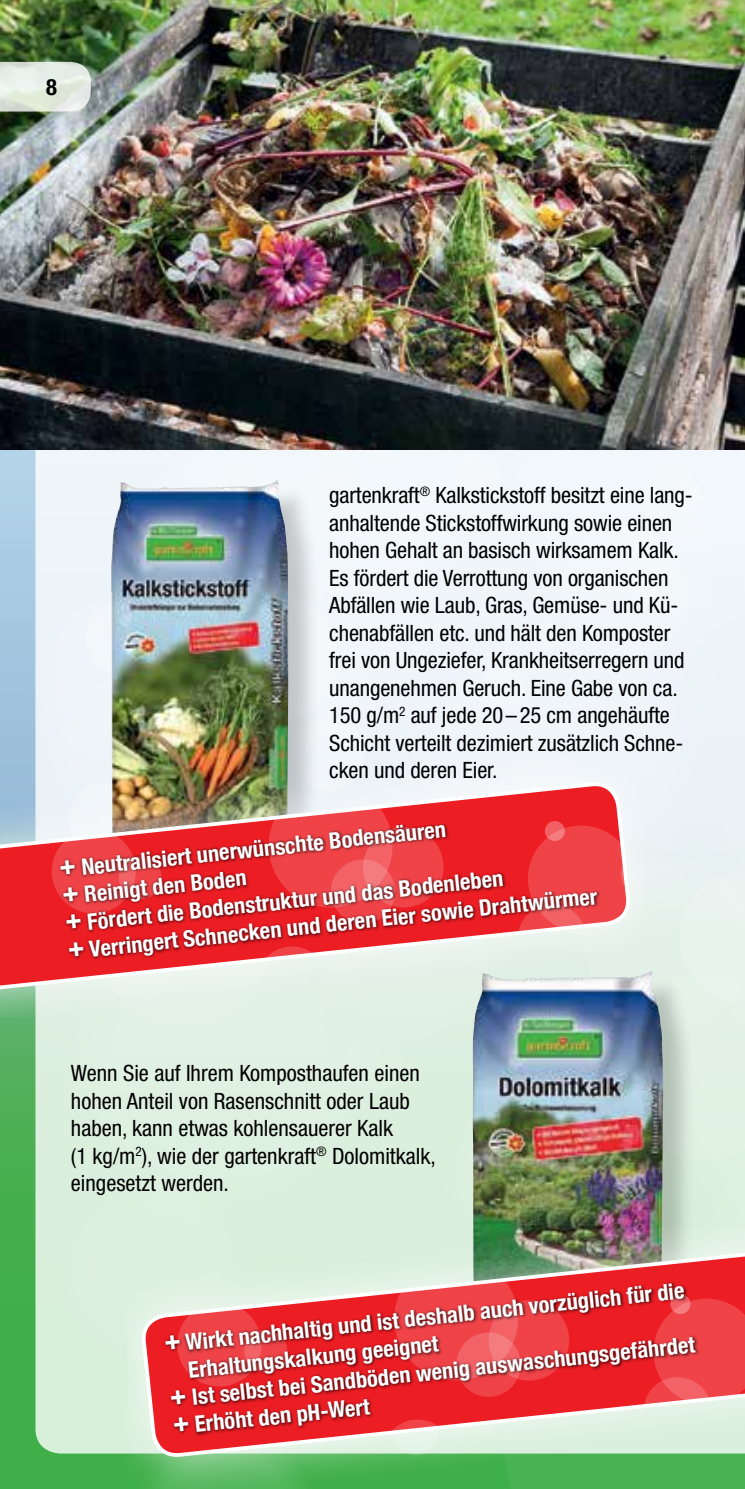
<style>
.page{position:relative;width:745px;height:1489px;background:#fff}
.page>*{position:absolute;margin:0;border:0;box-sizing:border-box;transform-origin:0 0}
.t1{font:condensed 22.5px/27.5px "Helvetica Neue LT";letter-spacing:-.005em;color:#000}
.t2{font:700 condensed 22.5px/27.5px "Helvetica Neue";color:#fff}
.t3{font:700 condensed 22.5px "Helvetica Neue LT";color:#000}
.s1{font-size:27.5px}
</style>
<div class="page">
<img style="left:0;top:0;width:745px;height:1488px">
<p class="t3" style="left:46px;top:74px;width:12px">8</p>
<p class="t1" style="left:329px;top:481px;width:362px">gartenkraft<sup>®</sup> Kalkstickstoff besitzt eine lang&shy;anhaltende Stickstoffwirkung sowie einen hohen Gehalt an basisch wirksamem Kalk.<br>Es fördert die Verrottung von organischen Abfällen wie Laub, Gras, Gemüse- und Kü&shy;chenabfällen etc. und hält den Komposter frei von Ungeziefer, Krankheitserregern und unangenehmen Geruch. Eine Gabe von ca.<br>150 g/m<sup>2</sup> auf jede 20–25 cm angehäufte Schicht verteilt dezimiert zusätzlich Schne&shy;cken und deren Eier.</p>
<p class="t2" style="left:58px;top:854px;width:533px;rotate:-6deg"><span class="s1">+</span> Neutralisiert unerwünschte Bodensäuren<br><span class="s1">+</span> Reinigt den Boden<br><span class="s1">+</span> Fördert die Bodenstruktur und das Bodenleben<br><span class="s1">+</span> Verringert Schnecken und deren Eier sowie Drahtwürmer</p>
<p class="t1" style="left:71px;top:1059px;width:366px">Wenn Sie auf Ihrem Komposthaufen einen hohen Anteil von Rasenschnitt oder Laub haben, kann etwas kohlensauerer Kalk<br>(1 kg/m<sup>2</sup>), wie der gartenkraft<sup>®</sup> Dolomitkalk, eingesetzt werden.</p>
<p class="t2" style="left:163px;top:1329px;width:523px;rotate:-6deg"><span class="s1">+</span> Wirkt nachhaltig und ist deshalb auch vorzüglich für die</p>
<p class="t2" style="left:187px;top:1354px;width:253px;rotate:-6deg">Erhaltungskalkung geeignet</p>
<p class="t2" style="left:168px;top:1383px;width:528px;rotate:-6deg"><span class="s1">+</span> Ist selbst bei Sandböden wenig auswaschungsgefährdet</p>
<p class="t2" style="left:171px;top:1411px;width:199px;rotate:-6deg"><span class="s1">+</span> Erhöht den pH-Wert</p>
</div>
